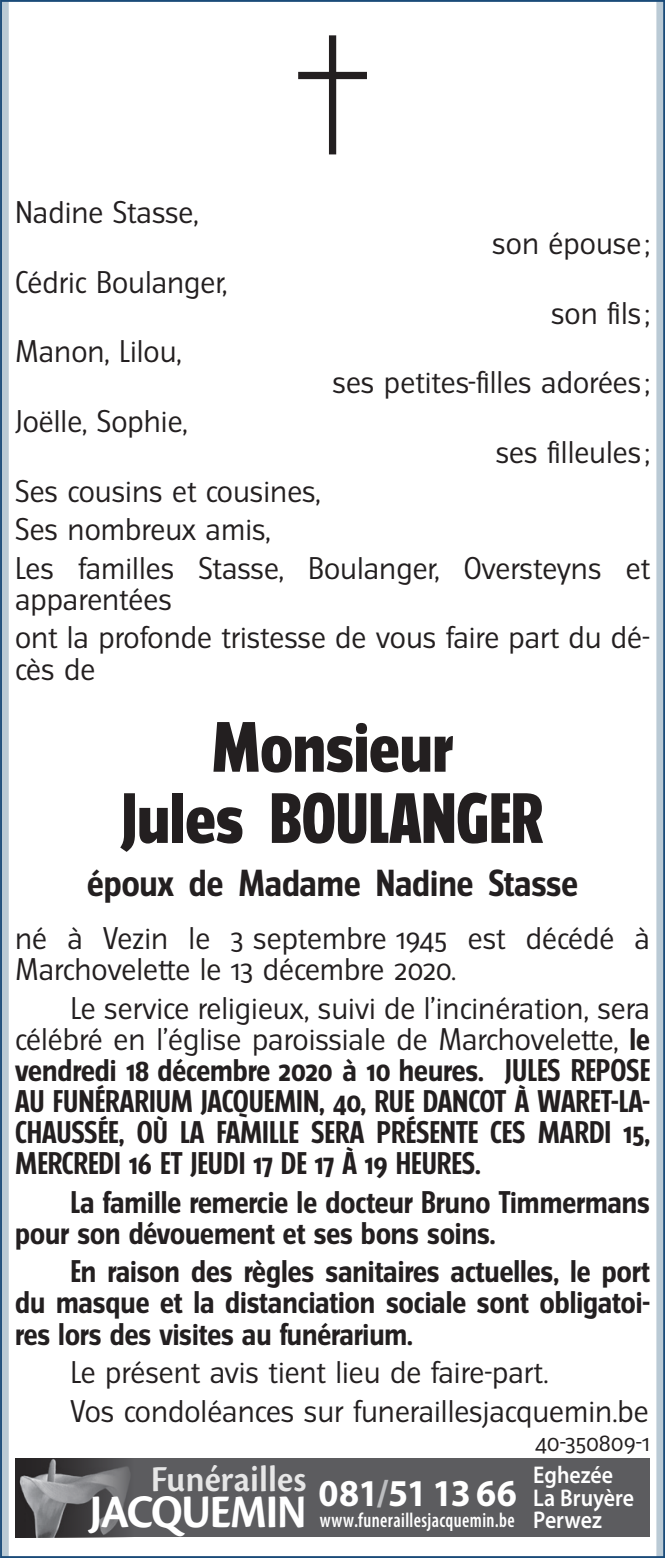
<style>
.page{position:relative;width:665px;height:1558px;background:#fff}
.page>*{position:absolute;margin:0;border:0;box-sizing:border-box;transform-origin:0 0}
.t1{font:800 63.7px/71px "Turmino";color:#231f20;text-align:center}
.t2{font:700 48.65px "Cronos Pro";letter-spacing:-.025em;color:#fff;scale:.91 1}
.t3{font:600 38.15px "Cronos Pro";color:#fff;scale:.95 1}
.t4{font:700 33.6px "Turmino";color:#231f20}
.t5{font:700 28px/31.2px "Turmino";color:#231f20;text-align:justify}
.t6{font:28px/38.5px "Turmino";color:#231f20}
.t7{font:600 24.15px/22.4px "Myriad Pro";color:#fff;scale:.9 1}
.t8{font:22.4px "Turmino";letter-spacing:-.005em;color:#231f20}
.t9{font:600 condensed 20.65px "Myriad Pro";letter-spacing:.02em;color:#fff;scale:.89 1}
.s1{font-weight:400}
</style>
<div class="page">
<div style="left:0;top:0;width:9px;height:1558px;background:#bacad5"></div>
<div style="left:656px;top:0;width:9px;height:1558px;background:#bacad5"></div>
<svg style="left:298px;top:35px;width:69px;height:119px"></svg>
<div style="left:15px;top:1458px;width:635px;height:79px;background:#5c5c5f"></div>
<img style="left:15px;top:1458px;width:115px;height:79px">
<p class="t6" style="left:15px;top:193px;width:185px">Nadine Stasse,</p>
<p class="t6" style="left:15px;top:263px;width:214px">Cédric Boulanger,</p>
<p class="t6" style="left:15px;top:332px;width:168px">Manon, Lilou,</p>
<p class="t6" style="left:15px;top:402px;width:174px">Joëlle, Sophie,</p>
<p class="t6" style="left:492px;top:224px;width:159px">son épouse;</p>
<p class="t6" style="left:551px;top:294px;width:100px">son fils ;</p>
<p class="t6" style="left:332px;top:363px;width:319px">ses petites-filles adorées ;</p>
<p class="t6" style="left:496px;top:433px;width:156px">ses filleules ;</p>
<p class="t6" style="left:15px;top:472px;width:636px">Ses cousins et cousines,<br>Ses nombreux amis,<br>Les familles Stasse, Boulanger, Oversteyns et</p>
<p class="t6" style="left:15px;top:580px;width:636px">apparentées<br>ont la profonde tristesse de vous faire part du dé-</p>
<p class="t6" style="left:15px;top:649px;width:82px">cès de</p>
<h1 class="t1" style="left:122px;top:712px;width:423px">Monsieur<br>Jules BOULANGER</h1>
<p class="t4" style="left:87px;top:862px;width:492px">époux de Madame Nadine Stasse</p>
<p class="t6" style="left:15px;top:922px;width:636px;line-height:31.2px">né à Vezin le 3 septembre 1945 est décédé à<br>Marchovelette le 13 décembre 2020.</p>
<p class="t5" style="left:15px;top:992px;width:636px;text-indent:55px"><span class="s1">Le service religieux, suivi de l’incinération, sera célébré en l’église paroissiale de Marchovelette,</span> le vendredi 18 décembre 2020 à 10 heures. JULES REPOSE AU FUNÉRARIUM JACQUEMIN, 40, RUE DANCOT À WARET-LA-CHAUSSÉE, OÙ LA FAMILLE SERA PRÉSENTE CES MARDI 15, MERCREDI 16 ET JEUDI 17 DE 17 À 19 HEURES.</p>
<p class="t5" style="left:15px;top:1186px;width:636px;text-indent:55px">La famille remercie le docteur Bruno Timmermans pour son dévouement et ses bons soins.</p>
<p class="t5" style="left:15px;top:1256px;width:636px;text-indent:55px">En raison des règles sanitaires actuelles, le port du masque et la distanciation sociale sont obligatoi&shy;res lors des visites au funérarium.</p>
<p class="t6" style="left:71px;top:1353px;width:580px">Le présent avis tient lieu de faire-part.<br>Vos condoléances sur funeraillesjacquemin.be</p>
<p class="t8" style="left:535px;top:1429px;width:116px">40‑350809‑1</p>
<h3 class="t3" style="left:150px;top:1457px;width:166px">Funérailles</h3>
<p class="t7" style="left:533px;top:1463px;width:113px">Eghezée<br>La Bruyère<br>Perwez</p>
<h2 class="t2" style="left:90px;top:1484px;width:471px">JACQUEMIN <sup>081</sup><sup>/</sup><sup>51</sup> <sup>13</sup> <sup>66</sup></h2>
<p class="t9" style="left:320px;top:1509px;width:221px">www.funeraillesjacquemin.be</p>
</div>
